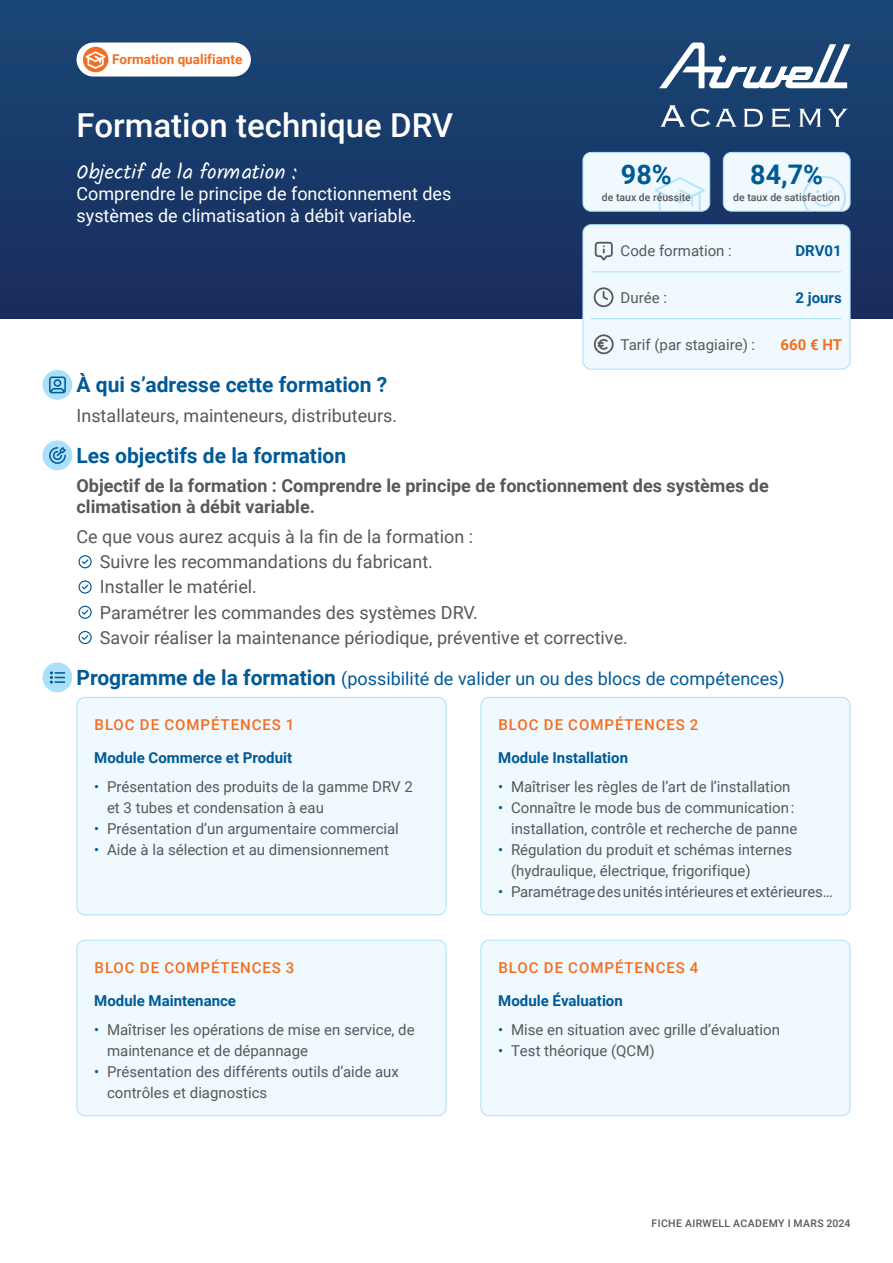
<style>
.page{position:relative;width:893px;height:1263px;background:#fff}
.page>*{position:absolute;margin:0;border:0;box-sizing:border-box;transform-origin:0 0}
.t1{font:500 33px "Roboto";color:#fff}
.t2{font:700 27px "Roboto";color:#005a96}
.t3{font:700 21px "Roboto";color:#005a96}
.t4{font:21px "Kalam";color:#fff}
.t5{font:18px/25.2px "Roboto";color:#57585a}
.t6{font:700 18px/21px "Roboto";color:#57585a}
.t7{font:18px/21.6px "Roboto";color:#fff}
.t8{font:18px "Roboto";color:#005a96}
.t9{font:15px/21px "Roboto";color:#57585a}
.t10{font:700 15px "Roboto";color:#005a96}
.t11{font:500 15px "Roboto";letter-spacing:.065em;color:#f36e21}
.t12{font:700 15px "Roboto";color:#f36e21}
.t13{font:700 13.5px "Roboto";color:#f36e21}
.t14{font:500 10.5px "Roboto";color:#57585a}
.t15{font:500 10.5px "Roboto";letter-spacing:.035em;color:#57585a}
.s1{font-weight:700;font-size:21px}
.s2{color:#005a96}
</style>
<div class="page">
<div style="left:0;top:0;width:893px;height:319px;background:linear-gradient(to bottom,#194876,#1a2c5e)"></div>
<div style="left:583px;top:225px;width:267px;height:144px;background:#f0f9fd;border-radius:8px"></div>
<hr style="left:591px;top:271px;width:30px;height:1px;background:#aae0f9">
<hr style="left:621px;top:271px;width:221px;height:1px;background:#aae0f9">
<hr style="left:591px;top:318px;width:30px;height:1px;background:#aae0f9">
<hr style="left:621px;top:318px;width:221px;height:1px;background:#aae0f9">
<svg style="left:595px;top:242px;width:18px;height:18px"></svg>
<svg style="left:594px;top:287px;width:19px;height:20px"></svg>
<svg style="left:594px;top:334px;width:20px;height:20px"></svg>
<div style="left:583px;top:224px;width:267px;height:145px;border:1px solid #aae0f9;border-radius:8px"></div>
<div style="left:583px;top:152px;width:127px;height:59px;background:#f0f9fd;border-radius:8px"></div>
<svg style="left:654px;top:177px;width:54px;height:35px"></svg>
<div style="left:583px;top:152px;width:127px;height:60px;border:1px solid #aae0f9;border-radius:8px"></div>
<div style="left:723px;top:152px;width:127px;height:59px;background:#f0f9fd;border-radius:8px"></div>
<svg style="left:803px;top:176px;width:43px;height:36px"></svg>
<div style="left:723px;top:152px;width:127px;height:60px;border:1px solid #aae0f9;border-radius:8px"></div>
<div style="left:43px;top:370px;width:29px;height:30px;background:#aae0f9;border-radius:50%"></div>
<svg style="left:49px;top:376px;width:17px;height:17px"></svg>
<div style="left:43px;top:440px;width:29px;height:30px;background:#aae0f9;border-radius:50%"></div>
<svg style="left:49px;top:447px;width:17px;height:17px"></svg>
<svg style="left:78px;top:555px;width:14px;height:13px"></svg>
<svg style="left:78px;top:580px;width:14px;height:14px"></svg>
<svg style="left:78px;top:606px;width:14px;height:13px"></svg>
<svg style="left:78px;top:631px;width:14px;height:13px"></svg>
<div style="left:43px;top:662px;width:29px;height:30px;background:#aae0f9;border-radius:50%"></div>
<svg style="left:50px;top:671px;width:15px;height:13px"></svg>
<div style="left:77px;top:697px;width:369px;height:218px;background:#f0f9fd;border-radius:8px"></div>
<div style="left:77px;top:697px;width:369px;height:218px;border:1px solid #aae0f9;border-radius:8px"></div>
<div style="left:481px;top:697px;width:369px;height:218px;background:#f0f9fd;border-radius:8px"></div>
<div style="left:480px;top:697px;width:370px;height:218px;border:1px solid #aae0f9;border-radius:8px"></div>
<div style="left:77px;top:940px;width:369px;height:176px;background:#f0f9fd;border-radius:8px"></div>
<div style="left:77px;top:940px;width:369px;height:176px;border:1px solid #aae0f9;border-radius:8px"></div>
<div style="left:481px;top:940px;width:369px;height:176px;background:#f0f9fd;border-radius:8px"></div>
<div style="left:480px;top:940px;width:370px;height:176px;border:1px solid #aae0f9;border-radius:8px"></div>
<svg style="left:659px;top:43px;width:191px;height:45px"></svg>
<div style="left:719px;top:55px;width:7px;height:7px;background:#fff;border-radius:50%"></div>
<svg style="left:660px;top:105px;width:25px;height:22px"></svg>
<svg style="left:691px;top:109px;width:45px;height:18px"></svg>
<svg style="left:744px;top:109px;width:19px;height:18px"></svg>
<svg style="left:772px;top:108px;width:18px;height:20px"></svg>
<svg style="left:799px;top:109px;width:22px;height:18px"></svg>
<svg style="left:828px;top:109px;width:19px;height:18px"></svg>
<div style="left:77px;top:43px;width:174px;height:34px;background:#fff;border-radius:17px"></div>
<div style="left:83px;top:47px;width:25px;height:25px;background:#f36e21;border-radius:50%"></div>
<svg style="left:86px;top:51px;width:19px;height:18px"></svg>
<p class="t13" style="left:112px;top:50px;width:132px">Formation qualifiante</p>
<h1 class="t1" style="left:77px;top:102px;width:378px">Formation technique DRV</h1>
<h3 class="t4" style="left:77px;top:157px;width:222px">Objectif de la formation :</h3>
<p class="t7" style="left:77px;top:183px;width:376px">Comprendre le principe de fonctionnement des systèmes de climatisation à débit variable.</p>
<h2 class="t2" style="left:621px;top:155px;width:52px">98%</h2>
<p class="t14" style="left:602px;top:190px;width:91px">de taux de réussite</p>
<h2 class="t2" style="left:750px;top:155px;width:75px">84,7%</h2>
<p class="t14" style="left:733px;top:190px;width:108px">de taux de satisfaction</p>
<p class="t9" style="left:621px;top:240px;width:113px">Code formation :</p>
<p class="t10" style="left:795px;top:240px;width:48px">DRV01</p>
<p class="t9" style="left:621px;top:287px;width:48px">Durée :</p>
<p class="t10" style="left:795px;top:287px;width:48px">2 jours</p>
<p class="t9" style="left:621px;top:334px;width:136px">Tarif (par stagiaire) :</p>
<p class="t12" style="left:781px;top:334px;width:63px">660 € HT</p>
<h3 class="t3" style="left:77px;top:370px;width:312px">À qui s’adresse cette formation ?</h3>
<p class="t5" style="left:77px;top:402px;width:322px">Installateurs, mainteneurs, distributeurs.</p>
<h3 class="t3" style="left:77px;top:441px;width:271px">Les objectifs de la formation</h3>
<p class="t6" style="left:77px;top:475px;width:694px">Objectif de la formation : Comprendre le principe de fonctionnement des systèmes de climatisation à débit variable.</p>
<p class="t5" style="left:100px;top:523px;width:529px;text-indent:-23px">Ce que vous aurez acquis à la fin de la formation :<br>Suivre les recommandations du fabricant.<br>Installer le matériel.<br>Paramétrer les commandes des systèmes DRV.<br>Savoir réaliser la maintenance périodique, préventive et corrective.</p>
<p class="t8" style="left:77px;top:666px;width:710px"><span class="s1">Programme de la formation</span> (possibilité de valider un ou des blocs de compétences)</p>
<p class="t11" style="left:95px;top:715px;width:201px">BLOC DE COMPÉTENCES 1</p>
<p class="t10" style="left:94px;top:747px;width:199px">Module Commerce et Produit</p>
<p class="t9" style="left:107px;top:776px;width:307px;text-indent:-13px"><span class="s2">•</span> Présentation des produits de la gamme DRV 2 et 3 tubes et condensation à eau</p>
<p class="t9" style="left:94px;top:818px;width:306px"><span class="s2">•</span> Présentation d’un argumentaire commercial</p>
<p class="t9" style="left:94px;top:839px;width:296px"><span class="s2">•</span> Aide à la sélection et au dimensionnement</p>
<p class="t11" style="left:498px;top:715px;width:201px">BLOC DE COMPÉTENCES 2</p>
<p class="t10" style="left:498px;top:747px;width:131px">Module Installation</p>
<p class="t9" style="left:498px;top:776px;width:294px"><span class="s2">•</span> Maîtriser les règles de l’art de l’installation</p>
<p class="t9" style="left:498px;top:797px;width:301px;text-align:right"><span class="s2">•</span> Connaître le mode bus de communication : installation, contrôle et recherche de panne</p>
<p class="t9" style="left:511px;top:839px;width:283px;text-indent:-13px"><span class="s2">•</span> Régulation du produit et schémas internes (hydraulique, électrique, frigorifique)</p>
<p class="t9" style="left:498px;top:881px;width:336px"><span class="s2">•</span> Paramétrage des unités intérieures et extérieures…</p>
<p class="t11" style="left:95px;top:957px;width:201px">BLOC DE COMPÉTENCES 3</p>
<p class="t10" style="left:94px;top:990px;width:143px">Module Maintenance</p>
<p class="t9" style="left:107px;top:1019px;width:309px;text-indent:-13px"><span class="s2">•</span> Maîtriser les opérations de mise en service, de maintenance et de dépannage</p>
<p class="t9" style="left:107px;top:1061px;width:293px;text-indent:-13px"><span class="s2">•</span> Présentation des différents outils d’aide aux contrôles et diagnostics</p>
<p class="t11" style="left:498px;top:957px;width:201px">BLOC DE COMPÉTENCES 4</p>
<p class="t10" style="left:498px;top:990px;width:126px">Module Évaluation</p>
<p class="t9" style="left:498px;top:1019px;width:283px"><span class="s2">•</span> Mise en situation avec grille d’évaluation</p>
<p class="t9" style="left:498px;top:1040px;width:158px"><span class="s2">•</span> Test théorique (QCM)</p>
<p class="t15" style="left:651px;top:1216px;width:151px">FICHE AIRWELL ACADEMY I mar</p>
<p class="t14" style="left:817px;top:1216px;width:34px">s 2024</p>
</div>
